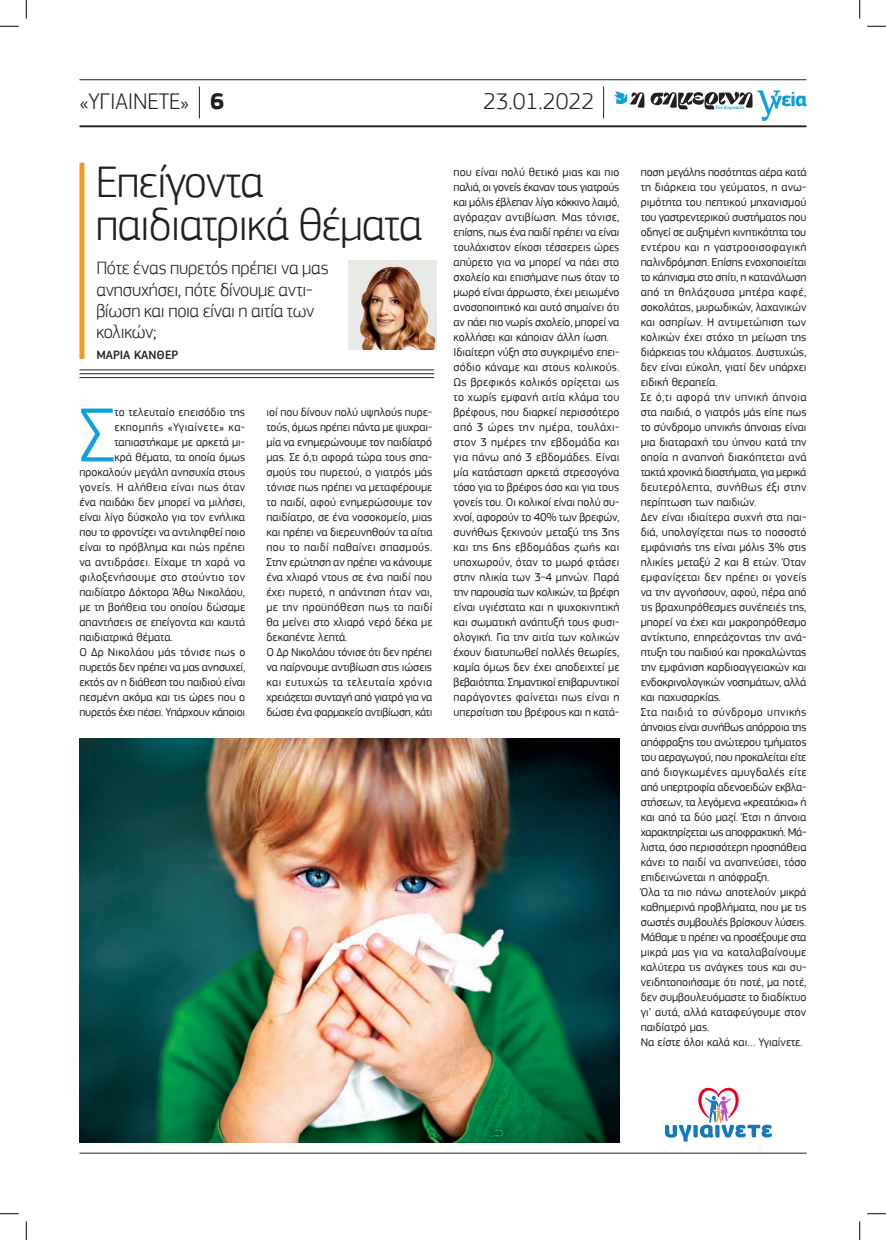
<style>
.page{position:relative;width:886px;height:1240px;background:#fff}
.page>*{position:absolute;margin:0;border:0;box-sizing:border-box;transform-origin:0 0}
.t1{font:300 79.75px "PF Square Sans Pro";color:#12a0db}
.t2{font:300 46.25px/42.5px "PF Square Sans Pro";letter-spacing:-.02em;color:#231f20}
.t3{font:300 23.75px "PF Square Sans Pro";letter-spacing:-.01em;color:#231f20}
.t4{font:300 18.75px/21.2px "PF Square Sans Pro";letter-spacing:-.015em;color:#231f20}
.t5{font:500 12.5px "PF Square Sans Pro";color:#231f20}
.t6{font:11.88px/15px "PF Square Sans Pro";color:#231f20}
.t7{font:11.88px "PF Square Sans Pro";letter-spacing:.02em;color:#231f20}
.t8{font:11.88px "PF Square Sans Pro";letter-spacing:-.025em;color:#231f20}
.t9{font:11.88px "PF Square Sans Pro";letter-spacing:.03em;color:#231f20}
.t10{font:11.88px "PF Square Sans Pro";letter-spacing:.035em;color:#231f20}
.t11{font:700 5px "PF Document";color:#12a0db}
.s1{font-weight:700}
</style>
<div class="page">
<hr style="left:79px;top:1152px;width:727px;height:1px;background:#231f20">
<hr style="left:79px;top:79px;width:727px;height:1px;background:#231f20">
<hr style="left:79px;top:125px;width:727px;height:2px;background:#231f20">
<svg style="left:614px;top:91px;width:30px;height:17px"></svg>
<svg style="left:650px;top:90px;width:156px;height:31px"></svg>
<hr style="left:603px;top:86px;width:1px;height:32px;background:#231f20">
<hr style="left:199px;top:86px;width:1px;height:32px;background:#231f20">
<img style="left:79px;top:738px;width:540px;height:404px">
<img style="left:348px;top:261px;width:88px;height:88px">
<svg style="left:665px;top:1087px;width:106px;height:54px"></svg>
<div style="left:79px;top:163px;width:5px;height:196px;background:#f7971d"></div>
<hr style="left:79px;top:377px;width:355px;height:1px;background:#231f20">
<hr style="left:79px;top:373px;width:355px;height:1px;background:#231f20">
<hr style="left:79px;top:369px;width:355px;height:1px;background:#231f20">
<svg style="left:0;top:25px;width:19px;height:2px"></svg>
<svg style="left:867px;top:25px;width:18px;height:2px"></svg>
<svg style="left:0;top:1213px;width:19px;height:1px"></svg>
<svg style="left:867px;top:1213px;width:18px;height:1px"></svg>
<svg style="left:25px;top:0;width:2px;height:19px"></svg>
<svg style="left:25px;top:1221px;width:2px;height:19px"></svg>
<svg style="left:859px;top:0;width:1px;height:19px"></svg>
<svg style="left:859px;top:1221px;width:1px;height:19px"></svg>
<p class="t3" style="left:79px;top:87px;width:146px">«ΥΓΙΑΙΝΕΤΕ» <span class="s1">6</span></p>
<p class="t3" style="left:483px;top:87px;width:113px">23.01.2022</p>
<p class="t11" style="left:714px;top:104px;width:31px">Της Κυριακής</p>
<p class="t2" style="left:96px;top:161px;width:328px">Επείγοντα παιδιατρικά θέματα</p>
<p class="t4" style="left:96px;top:257px;width:234px">Πότε ένας πυρετός πρέπει να μας ανησυχήσει, πότε δίνουμε αντι&shy;βίωση και ποια είναι η αιτία των κολικών;</p>
<p class="t5" style="left:96px;top:348px;width:83px">ΜΑΡΙΑ ΚΑΝΘΕΡ</p>
<p class="t1" style="left:79px;top:388px;width:37px">Σ</p>
<p class="t6" style="left:114px;top:405px;width:132px">το τελευταίο επεισόδιο της</p>
<p class="t10" style="left:114px;top:420px;width:132px">εκπομπής «Υγιαίνετε» κα-</p>
<p class="t6" style="left:114px;top:435px;width:132px">ταπιαστήκαμε με αρκετά μι-</p>
<p class="t6" style="left:114px;top:450px;width:132px">κρά θέματα, τα οποία όμως</p>
<p class="t6" style="left:79px;top:465px;width:167px">προκαλούν μεγάλη ανησυχία στους</p>
<p class="t7" style="left:79px;top:480px;width:167px">γονείς. Η αλήθεια είναι πως όταν</p>
<p class="t6" style="left:79px;top:495px;width:167px">ένα παιδάκι δεν μπορεί να μιλήσει,</p>
<p class="t6" style="left:79px;top:510px;width:167px">είναι λίγο δύσκολο για τον ενήλικα</p>
<p class="t6" style="left:79px;top:525px;width:167px">που το φροντίζει να αντιληφθεί ποιο</p>
<p class="t6" style="left:79px;top:540px;width:167px">είναι το πρόβλημα και πώς πρέπει</p>
<p class="t7" style="left:79px;top:555px;width:167px">να αντιδράσει. Είχαμε τη χαρά να</p>
<p class="t9" style="left:79px;top:570px;width:167px">φιλοξενήσουμε στο στούντιο τον</p>
<p class="t6" style="left:79px;top:585px;width:167px">παιδίατρο Δόκτορα Άθω Νικολάου,</p>
<p class="t6" style="left:79px;top:600px;width:167px">με τη βοήθεια του οποίου δώσαμε</p>
<p class="t6" style="left:79px;top:615px;width:167px">απαντήσεις σε επείγοντα και καυτά</p>
<p class="t6" style="left:79px;top:630px;width:95px">παιδιατρικά θέματα.</p>
<p class="t7" style="left:79px;top:645px;width:167px">Ο Δρ Νικολάου μάς τόνισε πως ο</p>
<p class="t6" style="left:79px;top:660px;width:167px">πυρετός δεν πρέπει να μας ανησυχεί,</p>
<p class="t6" style="left:79px;top:675px;width:167px">εκτός αν η διάθεση του παιδιού είναι</p>
<p class="t6" style="left:79px;top:690px;width:167px">πεσμένη ακόμα και τις ώρες που ο</p>
<p class="t8" style="left:79px;top:705px;width:167px">πυρετός έχει πέσει. Υπάρχουν κάποιοι</p>
<p class="t6" style="left:266px;top:405px;width:167px">ιοί που δίνουν πολύ υψηλούς πυρε&shy;τούς, όμως πρέπει πάντα με ψυχραι&shy;μία να ενημερώνουμε τον παιδίατρό μας. Σε ό,τι αφορά τώρα τους σπα&shy;σμούς του πυρετού, ο γιατρός μάς τόνισε πως πρέπει να μεταφέρουμε το παιδί, αφού ενημερώσουμε τον παιδίατρο, σε ένα νοσοκομείο, μιας και πρέπει να διερευνηθούν τα αίτια που το παιδί παθαίνει σπασμούς.<br>Στην ερώτηση αν πρέπει να κάνουμε ένα χλιαρό ντους σε ένα παιδί που έχει πυρετό, η απάντηση ήταν ναι, με την προϋπόθεση πως το παιδί θα μείνει στο χλιαρό νερό δέκα με δεκαπέντε λεπτά.<br>Ο Δρ Νικολάου τόνισε ότι δεν πρέπει να παίρνουμε αντιβίωση στις ιώσεις και ευτυχώς τα τελευταία χρόνια χρειάζεται συνταγή από γιατρό για να δώσει ένα φαρμακείο αντιβίωση, κάτι</p>
<p class="t6" style="left:453px;top:165px;width:167px">που είναι πολύ θετικό μιας και πιο παλιά, οι γονείς έκαναν τους γιατρούς και μόλις έβλεπαν λίγο κόκκινο λαιμό, αγόραζαν αντιβίωση. Μας τόνισε, επίσης, πως ένα παιδί πρέπει να είναι τουλάχιστον είκοσι τέσσερεις ώρες απύρετο για να μπορεί να πάει στο σχολείο και επισήμανε πως όταν το μωρό είναι άρρωστο, έχει μειωμένο ανοσοποιητικό και αυτό σημαίνει ότι αν πάει πιο νωρίς σχολείο, μπορεί να κολλήσει και κάποιαν άλλη ίωση.<br>Ιδιαίτερη νύξη στο συγκριμένο επει&shy;σόδιο κάναμε και στους κολικούς.<br>Ως βρεφικός κολικός ορίζεται ως το χωρίς εμφανή αιτία κλάμα του βρέφους, που διαρκεί περισσότερο από 3 ώρες την ημέρα, τουλάχι&shy;στον 3 ημέρες την εβδομάδα και για πάνω από 3 εβδομάδες. Είναι μία κατάσταση αρκετά στρεσογόνα τόσο για το βρέφος όσο και για τους γονείς του. Οι κολικοί είναι πολύ συ&shy;χνοί, αφορούν το 40% των βρεφών, συνήθως ξεκινούν μεταξύ της 3ης και της 6ης εβδομάδας ζωής και υποχωρούν, όταν το μωρό φτάσει στην ηλικία των 3-4 μηνών. Παρά την παρουσία των κολικών, τα βρέφη είναι υγιέστατα και η ψυχοκινητική και σωματική ανάπτυξή τους φυσι&shy;ολογική. Για την αιτία των κολικών έχουν διατυπωθεί πολλές θεωρίες, καμία όμως δεν έχει αποδειχτεί με βεβαιότητα. Σημαντικοί επιβαρυντικοί παράγοντες φαίνεται πως είναι η υπερσίτιση του βρέφους και η κατά-</p>
<p class="t6" style="left:640px;top:165px;width:167px">ποση μεγάλης ποσότητας αέρα κατά τη διάρκεια του γεύματος, η ανω&shy;ριμότητα του πεπτικού μηχανισμού του γαστρεντερικού συστήματος που οδηγεί σε αυξημένη κινητικότητα του εντέρου και η γαστροοισοφαγική παλινδρόμηση. Επίσης ενοχοποιείται το κάπνισμα στο σπίτι, η κατανάλωση από τη θηλάζουσα μητέρα καφέ, σοκολάτας, μυρωδικών, λαχανικών και οσπρίων. Η αντιμετώπιση των κολικών έχει στόχο τη μείωση της διάρκειας του κλάματος. Δυστυχώς, δεν είναι εύκολη, γιατί δεν υπάρχει ειδική θεραπεία.<br>Σε ό,τι αφορά την υπνική άπνοια στα παιδιά, ο γιατρός μάς είπε πως το σύνδρομο υπνικής άπνοιας είναι μια διαταραχή του ύπνου κατά την οποία η αναπνοή διακόπτεται ανά τακτά χρονικά διαστήματα, για μερικά δευτερόλεπτα, συνήθως έξι στην περίπτωση των παιδιών.<br>Δεν είναι ιδιαίτερα συχνή στα παι&shy;διά, υπολογίζεται πως το ποσοστό εμφάνισής της είναι μόλις 3% στις ηλικίες μεταξύ 2 και 8 ετών. Όταν εμφανίζεται δεν πρέπει οι γονείς να την αγνοήσουν, αφού, πέρα από τις βραχυπρόθεσμες συνέπειές της, μπορεί να έχει και μακροπρόθεσμο αντίκτυπο, επηρεάζοντας την ανά&shy;πτυξη του παιδιού και προκαλώντας την εμφάνιση καρδιοαγγειακών και ενδοκρινολογικών νοσημάτων, αλλά και παχυσαρκίας.<br>Στα παιδιά το σύνδρομο υπνικής άπνοιας είναι συνήθως απόρροια της απόφραξης του ανώτερου τμήματος του αεραγωγού, που προκαλείται είτε από διογκωμένες αμυγδαλές είτε από υπερτροφία αδενοειδών εκβλα&shy;στήσεων, τα λεγόμενα «κρεατάκια» ή και από τα δύο μαζί. Έτσι η άπνοια χαρακτηρίζεται ως αποφρακτική. Μά&shy;λιστα, όσο περισσότερη προσπάθεια κάνει το παιδί να αναπνεύσει, τόσο επιδεινώνεται η απόφραξη.<br>Όλα τα πιο πάνω αποτελούν μικρά καθημερινά προβλήματα, που με τις σωστές συμβουλές βρίσκουν λύσεις.<br>Μάθαμε τι πρέπει να προσέξουμε στα μικρά μας για να καταλαβαίνουμε καλύτερα τις ανάγκες τους και συ&shy;νειδητοποιήσαμε ότι ποτέ, μα ποτέ, δεν συμβουλευόμαστε το διαδίκτυο γι’ αυτά, αλλά καταφεύγουμε στον παιδίατρό μας.<br>Να είστε όλοι καλά και… Υγιαίνετε.</p>
</div>
